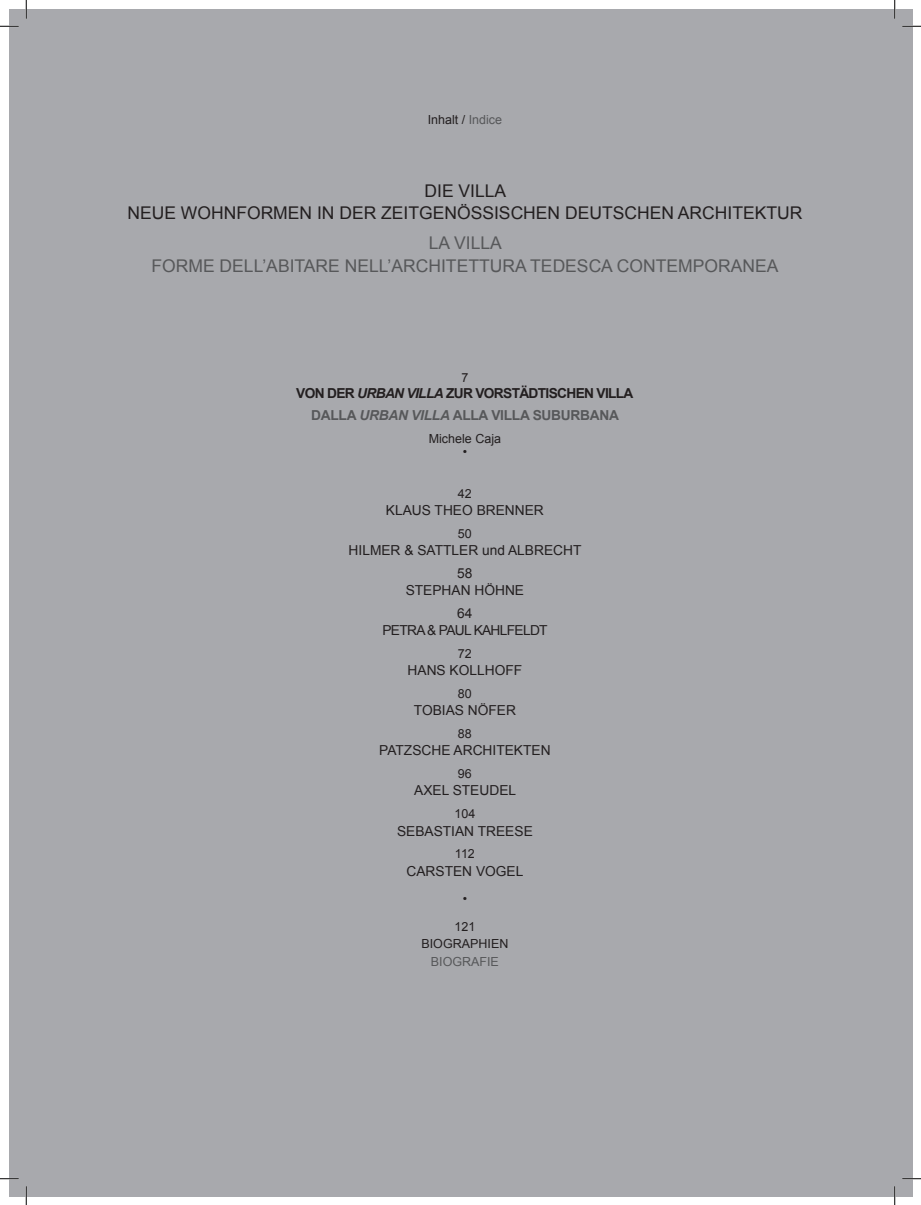
<style>
.page{position:relative;width:921px;height:1205px;background:#fff}
.page>*{position:absolute;margin:0;border:0;box-sizing:border-box;transform-origin:0 0}
.t1{font:17.5px "Arial";color:#231f20}
.t2{font:17.5px "Arial";color:#57585a}
.Normale{font:13.75px "Arial";color:#231f20}
.Normale-2{font:700 13.75px "Arial";letter-spacing:-.05em;color:#231f20}
.Normale-3{font:700 13.75px "Arial";letter-spacing:-.02em;color:#57585a}
.Normale-4{font:13.75px "Arial";letter-spacing:-.05em;color:#231f20}
.t3{font:12.5px "Arial";color:#231f20}
.Normale-5{font:12.5px "Arial";color:#57585a}
.s1{color:#57585a}
.s2{font-style:italic}
</style>
<div class="page">
<div style="left:9px;top:9px;width:903px;height:1187px;background:#a8a9ad"></div>
<svg style="left:0;top:25px;width:19px;height:2px"></svg>
<svg style="left:902px;top:25px;width:19px;height:2px"></svg>
<svg style="left:0;top:1178px;width:19px;height:1px"></svg>
<svg style="left:902px;top:1177px;width:19px;height:2px"></svg>
<svg style="left:25px;top:0;width:2px;height:19px"></svg>
<svg style="left:25px;top:1186px;width:2px;height:18px"></svg>
<svg style="left:894px;top:0;width:1px;height:19px"></svg>
<svg style="left:894px;top:1186px;width:1px;height:18px"></svg>
<p class="t3" style="left:428px;top:112px;width:76px">Inhalt / <span class="s1">Indice</span></p>
<p class="t1" style="left:424px;top:179px;width:83px">DIE VILLA</p>
<p class="t1" style="left:127px;top:202px;width:676px">NEUE WOHNFORMEN IN DER ZEITGENÖSSISCHEN DEUTSCHEN ARCHITEKTUR</p>
<p class="t2" style="left:429px;top:232px;width:74px">LA VILLA</p>
<p class="t2" style="left:151px;top:254px;width:628px">FORME DELL’ABITARE NELL’ARCHITETTURA TEDESCA CONTEMPORANEA</p>
<p class="t3" style="left:461px;top:369px;width:8px">7</p>
<p class="Normale-2" style="left:296px;top:383px;width:339px">VON DER <span class="s2">URBAN VILLA</span> ZUR VORSTÄDTISCHEN VILLA</p>
<p class="Normale-3" style="left:311px;top:406px;width:309px">DALLA <span class="s2">URBAN VILLA</span> ALLA VILLA SUBURBANA</p>
<p class="t3" style="left:429px;top:430px;width:74px">Michele Caja</p>
<p class="t3" style="left:463px;top:444px;width:6px">•</p>
<p class="t3" style="left:458px;top:485px;width:15px">42</p>
<p class="Normale" style="left:386px;top:501px;width:159px">KLAUS THEO BRENNER</p>
<p class="t3" style="left:458px;top:525px;width:15px">50</p>
<p class="Normale" style="left:348px;top:541px;width:234px">HILMER &amp; SATTLER und ALBRECHT</p>
<p class="Normale" style="left:457px;top:564px;width:17px">58</p>
<p class="Normale" style="left:406px;top:581px;width:120px">STEPHAN HÖHNE</p>
<p class="Normale" style="left:457px;top:604px;width:17px">64</p>
<p class="Normale-4" style="left:382px;top:621px;width:167px">PETRA &amp; PAUL KAHLFELDT</p>
<p class="t3" style="left:458px;top:645px;width:15px">72</p>
<p class="Normale" style="left:407px;top:661px;width:116px">HANS KOLLHOFF</p>
<p class="t3" style="left:458px;top:685px;width:15px">80</p>
<p class="Normale" style="left:414px;top:701px;width:104px">TOBIAS NÖFER</p>
<p class="t3" style="left:458px;top:725px;width:15px">88</p>
<p class="Normale" style="left:379px;top:741px;width:173px">PATZSCHE ARCHITEKTEN</p>
<p class="t3" style="left:458px;top:765px;width:15px">96</p>
<p class="Normale" style="left:414px;top:781px;width:103px">AXEL STEUDEL</p>
<p class="t3" style="left:454px;top:805px;width:22px">104</p>
<p class="Normale" style="left:397px;top:821px;width:137px">SEBASTIAN TREESE</p>
<p class="t3" style="left:455px;top:845px;width:21px">112</p>
<p class="Normale" style="left:406px;top:861px;width:118px">CARSTEN VOGEL</p>
<p class="t3" style="left:463px;top:890px;width:6px">•</p>
<p class="t3" style="left:454px;top:917px;width:22px">121</p>
<p class="t3" style="left:421px;top:935px;width:88px">BIOGRAPHIEN</p>
<p class="Normale-5" style="left:431px;top:952px;width:70px">BIOGRAFIE</p>
</div>
